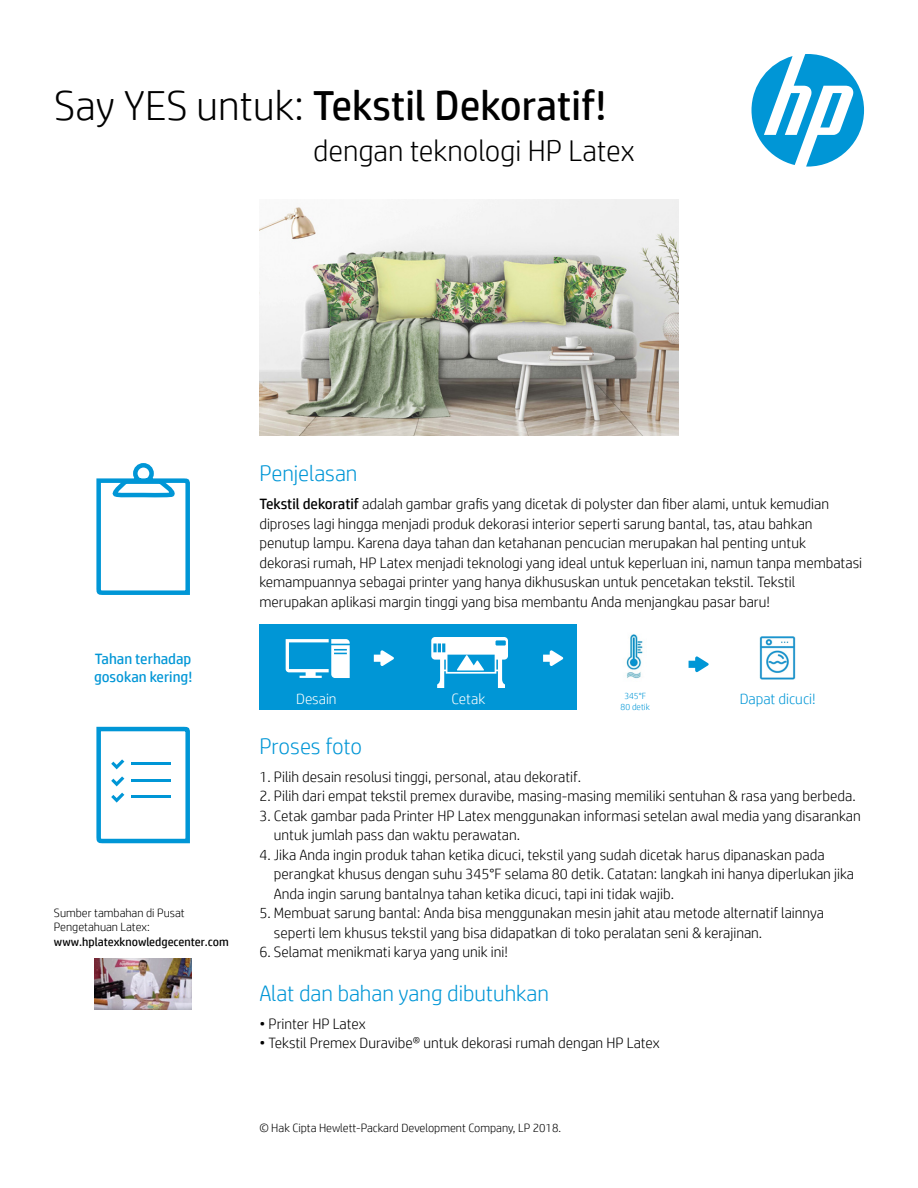
<style>
.page{position:relative;width:918px;height:1188px;background:#fff}
.page>*{position:absolute;margin:0;border:0;box-sizing:border-box;transform-origin:0 0}
.t1{font:42px "HP Simplified";color:#000}
.t2{font:300 30px "HP Simplified";color:#000}
.t3{font:300 22.5px "HP Simplified";color:#0096d6}
.t4{font:300 15px/19.5px "HP Simplified";color:#000}
.t5{font:15px/18px "HP Simplified";color:#0096d6}
.t6{font:300 15px "HP Simplified";color:#0096d6}
.t7{font:300 15px "HP Simplified";color:#fff}
.t8{font:300 12px/14.4px "HP Simplified";color:#000}
.t9{font:12px "HP Simplified";color:#000}
.t10{font:300 9px/10.8px "HP Simplified";color:#0096d6;text-align:center}
.s1{font-weight:300}
.s2{font-weight:400}
</style>
<div class="page">
<img style="left:259px;top:200px;width:419px;height:236px">
<svg style="left:752px;top:54px;width:112px;height:113px"></svg>
<svg style="left:96px;top:463px;width:94px;height:132px"></svg>
<svg style="left:96px;top:726px;width:94px;height:118px"></svg>
<hr style="left:132px;top:762px;width:39px;height:2px;background:#0096d6">
<img style="left:95px;top:958px;width:97px;height:52px">
<div style="left:259px;top:624px;width:317px;height:85px;background:#0096d6"></div>
<svg style="left:286px;top:639px;width:64px;height:39px"></svg>
<svg style="left:431px;top:637px;width:77px;height:51px"></svg>
<svg style="left:374px;top:650px;width:20px;height:16px"></svg>
<svg style="left:543px;top:650px;width:21px;height:16px"></svg>
<svg style="left:689px;top:656px;width:20px;height:16px"></svg>
<img style="left:626px;top:634px;width:17px;height:45px">
<img style="left:760px;top:637px;width:36px;height:43px">
<h1 class="t1" style="left:54px;top:78px;width:554px"><span class="s1">Say YES untuk:</span> Tekstil Dekoratif!</h1>
<h2 class="t2" style="left:313px;top:131px;width:323px">dengan teknologi HP Latex</h2>
<p class="t5" style="left:94px;top:650px;width:100px">Tahan terhadap gosokan kering!</p>
<p class="t8" style="left:54px;top:905px;width:132px">Sumber tambahan di Pusat<br>Pengetahuan Latex:</p>
<p class="t9" style="left:54px;top:934px;width:176px">www.hplatexknowledgecenter.com</p>
<h3 class="t3" style="left:259px;top:459px;width:100px">Penjelasan</h3>
<p class="t4" style="left:259px;top:494px;width:604px"><span class="s2">Tekstil dekoratif</span> adalah gambar grafis yang dicetak di polyster dan fiber alami, untuk kemudian diproses lagi hingga menjadi produk dekorasi interior seperti sarung bantal, tas, atau bahkan penutup lampu. Karena daya tahan dan ketahanan pencucian merupakan hal penting untuk<br>dekorasi rumah, HP Latex menjadi teknologi yang ideal untuk keperluan ini, namun tanpa membatasi kemampuannya sebagai printer yang hanya dikhususkan untuk pencetakan tekstil. Tekstil merupakan aplikasi margin tinggi yang bisa membantu Anda menjangkau pasar baru!</p>
<p class="t10" style="left:621px;top:690px;width:31px">345°F<br>80 detik</p>
<p class="t7" style="left:296px;top:689px;width:42px">Desain</p>
<p class="t7" style="left:452px;top:689px;width:35px">Cetak</p>
<p class="t6" style="left:740px;top:689px;width:77px">Dapat dicuci!</p>
<h3 class="t3" style="left:259px;top:731px;width:104px">Proses foto</h3>
<p class="t4" style="left:259px;top:766px;width:323px">1. Pilih desain resolusi tinggi, personal, atau dekoratif.</p>
<p class="t4" style="left:259px;top:786px;width:598px">2. Pilih dari empat tekstil premex duravibe, masing-masing memiliki sentuhan &amp; rasa yang berbeda.</p>
<p class="t4" style="left:274px;top:805px;width:588px;text-indent:-15px">3. Cetak gambar pada Printer HP Latex menggunakan informasi setelan awal media yang disarankan untuk jumlah pass dan waktu perawatan.</p>
<p class="t4" style="left:274px;top:844px;width:582px;text-indent:-15px">4. Jika Anda ingin produk tahan ketika dicuci, tekstil yang sudah dicetak harus dipanaskan pada perangkat khusus dengan suhu 345°F selama 80 detik. Catatan: langkah ini hanya diperlukan jika<br>Anda ingin sarung bantalnya tahan ketika dicuci, tapi ini tidak wajib.</p>
<p class="t4" style="left:274px;top:903px;width:552px;text-indent:-15px">5. Membuat sarung bantal: Anda bisa menggunakan mesin jahit atau metode alternatif lainnya seperti lem khusus tekstil yang bisa didapatkan di toko peralatan seni &amp; kerajinan.</p>
<p class="t4" style="left:259px;top:942px;width:250px">6. Selamat menikmati karya yang unik ini!</p>
<h3 class="t3" style="left:259px;top:978px;width:291px">Alat dan bahan yang dibutuhkan</h3>
<p class="t4" style="left:259px;top:1014px;width:108px">• Printer HP Latex</p>
<p class="t4" style="left:259px;top:1033px;width:402px">• Tekstil Premex Duravibe® untuk dekorasi rumah dengan HP Latex</p>
<p class="t8" style="left:259px;top:1121px;width:303px">© Hak Cipta Hewlett-Packard Development Company, LP 2018.</p>
</div>
